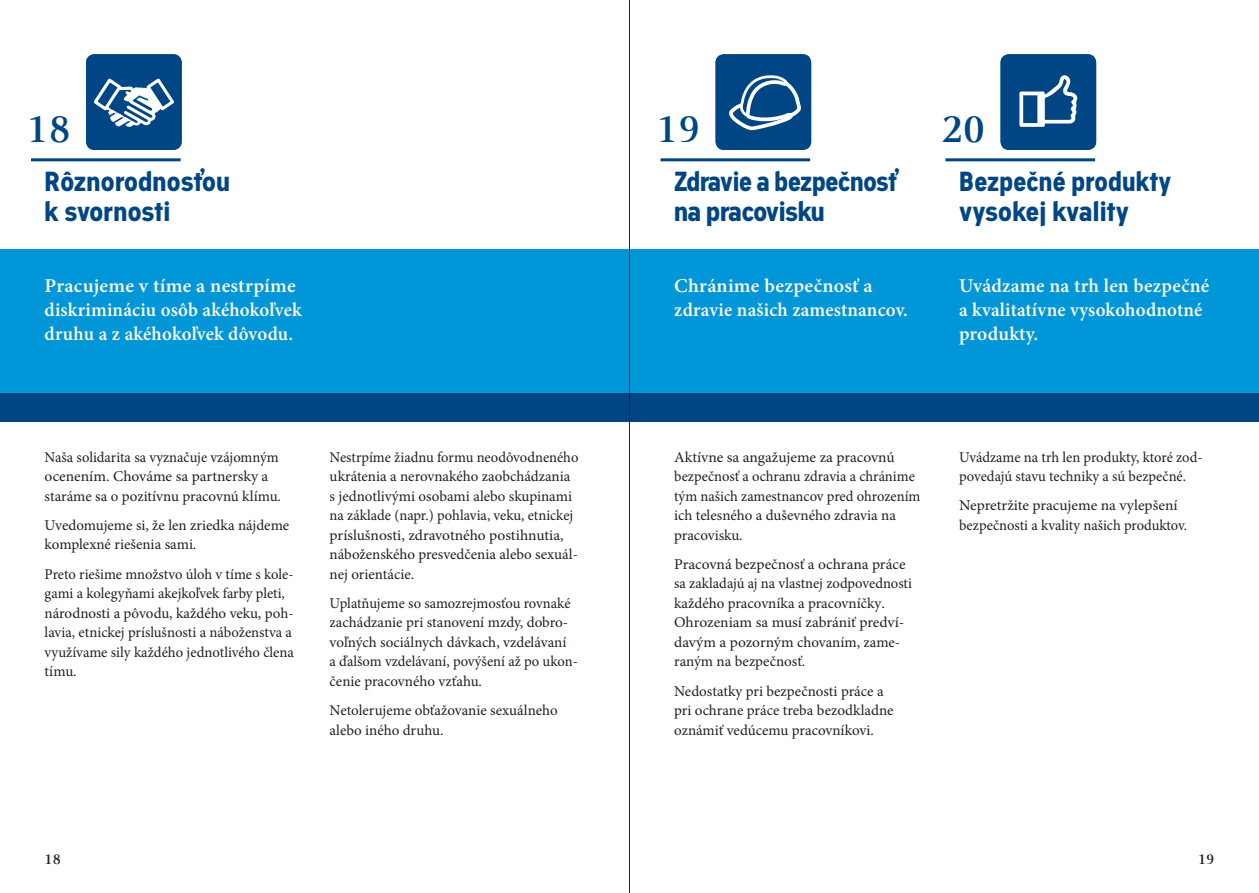
<style>
.page{position:relative;width:1259px;height:893px;background:#fff}
.page>*{position:absolute;margin:0;border:0;box-sizing:border-box;transform-origin:0 0}
.t1{font:700 40.5px "Celeste Offc";color:#004684}
.Titel{font:700 27px/30px "Academy Sans";letter-spacing:-.005em;color:#004684}
.Subtitle{font:600 19.5px/24px "Minion Pro";letter-spacing:.01em;color:#fff}
.Fließtext_2{font:15px/19.5px "Minion Pro";color:#231f20}
.t2{font:700 15px "Celeste Offc";color:#231f20}
</style>
<div class="page">
<div style="left:0;top:249px;width:1259px;height:144px;background:#0196d7"></div>
<div style="left:0;top:393px;width:1259px;height:29px;background:#004684"></div>
<hr style="left:660px;top:158px;width:150px;height:3px;background:#004684">
<hr style="left:945px;top:158px;width:150px;height:3px;background:#004684">
<svg style="left:715px;top:54px;width:96px;height:96px;background:#1f5d93"></svg>
<svg style="left:1000px;top:54px;width:96px;height:96px;background:#1d5b92"></svg>
<hr style="left:31px;top:158px;width:150px;height:3px;background:#004684">
<svg style="left:86px;top:54px;width:96px;height:96px;background:#296397"></svg>
<hr style="left:629px;top:0;width:1px;height:893px;background:#231f20">
<p class="t1" style="left:27px;top:107px;width:45px">18</p>
<p class="Titel" style="left:45px;top:168px;width:187px">Rôznorodnosťou k svornosti</p>
<p class="Subtitle" style="left:45px;top:273px;width:258px">Pracujeme v tíme a nestrpíme diskrimináciu osôb akéhokoľvek druhu a z akéhokoľvek dôvodu.</p>
<p class="Fließtext_2" style="left:45px;top:447px;width:238px">Naša solidarita sa vyznačuje vzájomným ocenením. Chováme sa partnersky a staráme sa o pozitívnu pracovnú klímu.</p>
<p class="Fließtext_2" style="left:45px;top:515px;width:246px">Uvedomujeme si, že len zriedka nájdeme komplexné riešenia sami.</p>
<p class="Fließtext_2" style="left:45px;top:564px;width:251px">Preto riešime množstvo úloh v tíme s kole&shy;gami a kolegyňami akejkoľvek farby pleti, národnosti a pôvodu, každého veku, poh&shy;lavia, etnickej príslušnosti a náboženstva a využívame sily každého jednotlivého člena tímu.</p>
<p class="Fließtext_2" style="left:330px;top:447px;width:250px">Nestrpíme žiadnu formu neodôvodneného ukrátenia a nerovnakého zaobchádzania s jednotlivými osobami alebo skupinami na základe (napr.) pohlavia, veku, etnickej príslušnosti, zdravotného postihnutia, náboženského presvedčenia alebo sexuál&shy;nej orientácie.</p>
<p class="Fließtext_2" style="left:330px;top:593px;width:250px">Uplatňujeme so samozrejmosťou rovnaké zachádzanie pri stanovení mzdy, dobro&shy;voľných sociálnych dávkach, vzdelávaní<br>a ďalšom vzdelávaní, povýšení až po ukon&shy;čenie pracovného vzťahu.</p>
<p class="Fließtext_2" style="left:330px;top:701px;width:230px">Netolerujeme obťažovanie sexuálneho alebo iného druhu.</p>
<p class="t1" style="left:656px;top:107px;width:45px">19</p>
<p class="t1" style="left:941px;top:107px;width:45px">20</p>
<p class="Titel" style="left:674px;top:168px;width:224px">Zdravie a bezpečnosť na pracovisku</p>
<p class="Titel" style="left:959px;top:168px;width:214px">Bezpečné produkty vysokej kvality</p>
<p class="Subtitle" style="left:674px;top:273px;width:235px">Chránime bezpečnosť a zdravie našich zamestnancov.</p>
<p class="Subtitle" style="left:959px;top:273px;width:252px">Uvádzame na trh len bezpečné a kvalitatívne vysokohodnotné produkty.</p>
<p class="Fließtext_2" style="left:674px;top:447px;width:248px">Aktívne sa angažujeme za pracovnú bezpečnosť a ochranu zdravia a chránime tým našich zamestnancov pred ohrozením ich telesného a duševného zdravia na pracovisku.</p>
<p class="Fließtext_2" style="left:674px;top:554px;width:239px">Pracovná bezpečnosť a ochrana práce sa zakladajú aj na vlastnej zodpovednosti každého pracovníka a pracovníčky.<br>Ohrozeniam sa musí zabrániť predví&shy;davým a pozorným chovaním, zame&shy;raným na bezpečnosť.</p>
<p class="Fließtext_2" style="left:674px;top:681px;width:221px">Nedostatky pri bezpečnosti práce a pri ochrane práce treba bezodkladne oznámiť vedúcemu pracovníkovi.</p>
<p class="Fließtext_2" style="left:959px;top:447px;width:245px">Uvádzame na trh len produkty, ktoré zod&shy;povedajú stavu techniky a sú bezpečné.</p>
<p class="Fließtext_2" style="left:959px;top:496px;width:229px">Nepretržite pracujeme na vylepšení bezpečnosti a kvality našich produktov.</p>
<p class="t2" style="left:45px;top:851px;width:18px">18</p>
<p class="t2" style="left:1198px;top:851px;width:18px">19</p>
</div>
